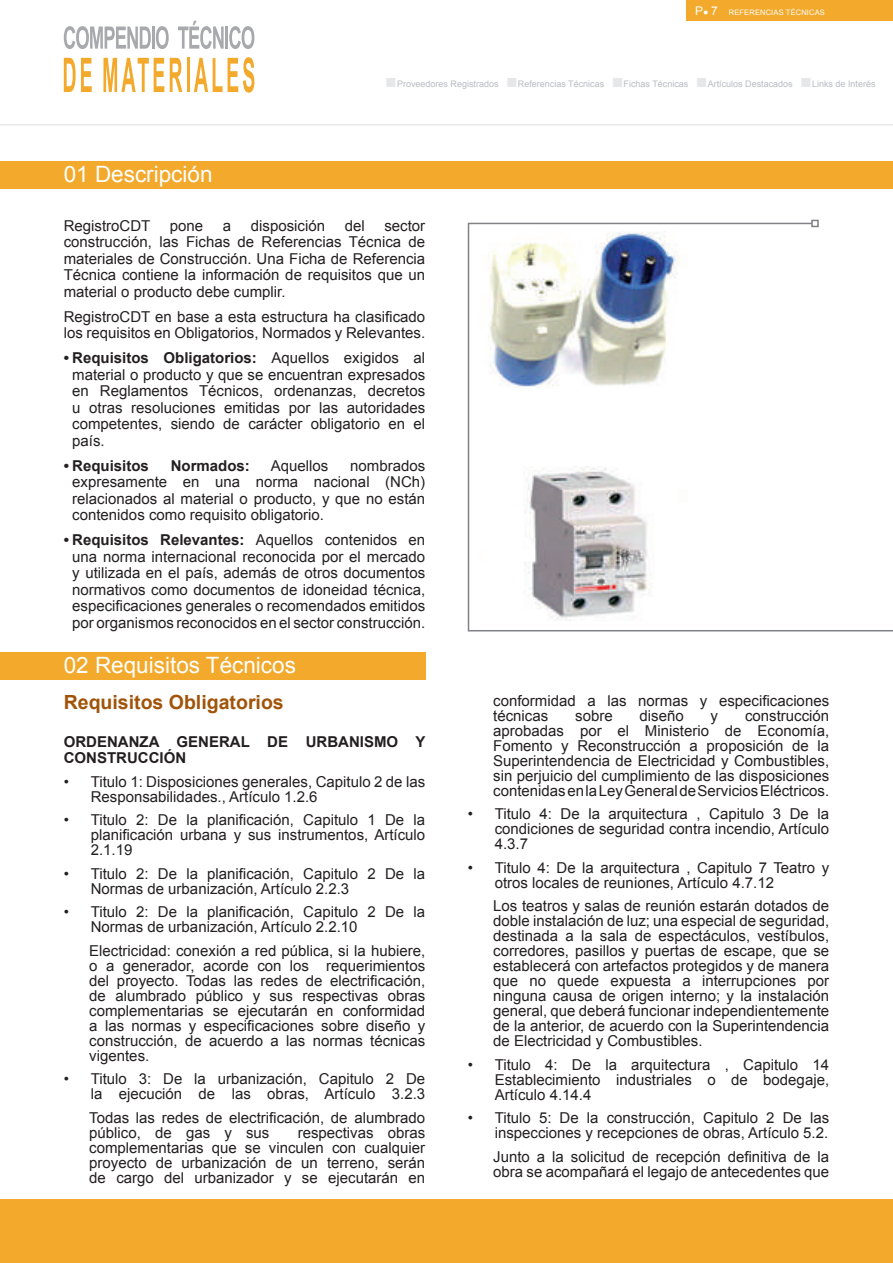
<style>
.page{position:relative;width:893px;height:1263px;background:#fff}
.page>*{position:absolute;margin:0;border:0;box-sizing:border-box;transform-origin:0 0}
.t1{font:22.5px "Arial";color:#fff}
.t2{font:700 19.5px "Arial";color:#a15409}
.t3{font:15px/15px "Arial";color:#231f20;text-align:justify}
.t4{font:700 15px "Arial";color:#231f20}
.t5{font:9px "Arial";color:#b9bcc3}
.t6{font:7.5px "Arial";letter-spacing:.02em;color:#fff}
.s1{font-size:12px}
.s2{font-size:9px}
.s3{font-size:19.5px;color:#e6e7e9}
.s4{font-weight:700}
</style>
<div class="page">
<div style="left:687px;top:0;width:206px;height:21px;background:#f2a92c"></div>
<svg style="left:64px;top:26px;width:105px;height:23px"></svg>
<svg style="left:178px;top:21px;width:76px;height:28px"></svg>
<svg style="left:64px;top:58px;width:28px;height:34px"></svg>
<svg style="left:103px;top:58px;width:61px;height:34px"></svg>
<svg style="left:170px;top:58px;width:12px;height:34px"></svg>
<hr style="left:187px;top:58px;width:3px;height:34px;background:#f2a92c">
<svg style="left:194px;top:57px;width:60px;height:36px"></svg>
<hr style="left:0;top:124px;width:893px;height:2px;background:#e6e7e9">
<div style="left:0;top:1199px;width:893px;height:64px;background:#f2a92c"></div>
<div style="left:0;top:162px;width:893px;height:27px;background:#f2a92c"></div>
<svg style="left:467px;top:222px;width:426px;height:410px"></svg>
<div style="left:811px;top:220px;width:8px;height:7px;border:2px solid #808285"></div>
<div style="left:0;top:652px;width:425px;height:28px;background:#f2a92c"></div>
<img style="left:476px;top:232px;width:211px;height:156px">
<img style="left:476px;top:466px;width:211px;height:157px">
<p class="t6" style="left:695px;top:7px;width:81px"><span class="s1">P</span><span class="s2">●</span> <span class="s1">7</span> REFERENCIAS</p>
<p class="t6" style="left:786px;top:7px;width:35px">TÉCNI CAS</p>
<p class="t5" style="left:385px;top:78px;width:492px"><span class="s3">■</span>Proveedores Registrados <span class="s3">■</span>Referencias Técnicas <span class="s3">■</span>Fichas Técnicas <span class="s3">■</span>Artículos Destacados <span class="s3">■</span>Links de I nterés</p>
<h1 class="t1" style="left:64px;top:160px;width:150px">01 Descripción</h1>
<p class="t3" style="left:64px;top:218px;width:88px">RegistroCDT</p>
<p class="t3" style="left:170px;top:218px;width:35px">pone</p>
<p class="t3" style="left:223px;top:218px;width:10px">a</p>
<p class="t3" style="left:251px;top:218px;width:76px">disposición</p>
<p class="t3" style="left:345px;top:218px;width:22px">del</p>
<p class="t3" style="left:64px;top:217px;width:363px;line-height:16.5px;text-indent:321px">sector construcción, las Fichas de Referencias Técnica de materiales de Construcción. Una Ficha de Referencia Técnica contiene la información de requisitos que un material o producto debe cumplir.</p>
<p class="t3" style="left:64px;top:308px;width:363px;line-height:16.5px">RegistroCDT en base a esta estructura ha clasificado los requisitos en Obligatorios, Normados y Relevantes.</p>
<p class="t3" style="left:72px;top:350px;width:354px;line-height:16.5px;text-indent:-9px"><span class="s4">• Requisitos Obligatorios:</span> Aquellos exigidos al material o producto y que se encuentran expresados en Reglamentos Técnicos, ordenanzas, decretos u otras resoluciones emitidas por las autoridades competentes, siendo de carácter obligatorio en el país.</p>
<p class="t4" style="left:64px;top:455px;width:87px">• Requisitos</p>
<p class="t4" style="left:171px;top:455px;width:81px">Normados:</p>
<p class="t3" style="left:271px;top:458px;width:59px">Aquellos</p>
<p class="t3" style="left:72px;top:457px;width:354px;line-height:16.5px;text-indent:278px">nombrados expresamente en una norma nacional (NCh) relacionados al material o producto, y que no están contenidos como requisito obligatorio.</p>
<p class="t3" style="left:64px;top:532px;width:363px;line-height:16.5px;text-align:center"><span class="s4">• Requisitos Relevantes:</span> Aquellos contenidos en una norma internacional reconocida por el mercado y utilizada en el país, además de otros documentos normativos como documentos de idoneidad técnica, especificaciones generales o recomendados emitidos por organismos reconocidos en el sector construcción.</p>
<h1 class="t1" style="left:64px;top:650px;width:234px">02 Requisitos Técnicos</h1>
<h2 class="t2" style="left:64px;top:689px;width:221px">Requisitos Obligatorios</h2>
<p class="t4" style="left:64px;top:731px;width:24px">Ordenanza</p>
<p class="t4" style="left:177px;top:731px;width:23px">General</p>
<p class="t4" style="left:267px;top:731px;width:11px">de</p>
<p class="t4" style="left:306px;top:731px;width:22px">Urbanismo</p>
<p class="t4" style="left:415px;top:731px;width:12px">y</p>
<p class="t4" style="left:64px;top:748px;width:22px">Construcción</p>
<p class="t3" style="left:91px;top:774px;width:336px;text-indent:-27px">• Titulo 1: Disposiciones generales, Capitulo 2 de las<br>Responsabilidades., Artículo 1.2.6</p>
<p class="t3" style="left:91px;top:812px;width:336px;text-indent:-27px">• Titulo 2: De la planificación, Capitulo 1 De la planificación urbana y sus instrumentos, Artículo 2.1.19</p>
<p class="t3" style="left:91px;top:866px;width:336px;text-indent:-27px">• Titulo 2: De la planificación, Capitulo 2 De la<br>Normas de urbanización, Artículo 2.2.3</p>
<p class="t3" style="left:91px;top:904px;width:336px;text-indent:-27px">• Titulo 2: De la planificación, Capitulo 2 De la<br>Normas de urbanización, Artículo 2.2.10</p>
<p class="t3" style="left:89px;top:943px;width:337px">Electricidad: conexión a red pública, si la hubiere, o a generador, acorde con los requerimientos del proyecto. Todas las redes de electrificación, de alumbrado público y sus respectivas obras complementarias se ejecutarán en conformidad a las normas y especificaciones sobre diseño y construcción, de acuerdo a las normas técnicas vigentes.</p>
<p class="t3" style="left:64px;top:1071px;width:363px;text-align:right">• Titulo 3: De la urbanización, Capitulo 2 De la ejecución de las obras, Artículo 3.2.3</p>
<p class="t3" style="left:89px;top:1110px;width:337px">Todas las redes de electrificación, de alumbrado público, de gas y sus</p>
<p class="t3" style="left:89px;top:1125px;width:337px;text-indent:208px">respectivas obras complementarias que se vinculen con cualquier proyecto de urbanización de un terreno, serán de cargo del urbanizador y se ejecutarán en</p>
<p class="t3" style="left:493px;top:693px;width:337px">conformidad a las normas y especificaciones técnicas</p>
<p class="t3" style="left:493px;top:708px;width:337px;text-indent:252px">construcción aprobadas por el Ministerio de Economía, Fomento y Reconstrucción a proposición de la Superintendencia de Electricidad y Combustibles, sin perjuicio del cumplimiento de las disposiciones contenidas en la Ley General de Servicios Eléctricos.</p>
<p class="t3" style="left:495px;top:806px;width:336px;text-indent:-27px">• Titulo 4: De la arquitectura , Capitulo 3 De la condiciones de seguridad contra incendio, Artículo 4.3.7</p>
<p class="t3" style="left:495px;top:860px;width:336px;text-indent:-27px">• Titulo 4: De la arquitectura , Capitulo 7 Teatro y otros locales de reuniones, Artículo 4.7.12</p>
<p class="t3" style="left:493px;top:898px;width:337px">Los teatros y salas de reunión estarán dotados de doble instalación de luz; una especial de seguridad, destinada a la sala de espectáculos, vestíbulos, corredores, pasillos y puertas de escape, que se establecerá con artefactos protegidos y de manera que no quede expuesta a interrupciones por ninguna causa de origen interno; y la instalación general, que deberá funcionar independientemente de la anterior, de acuerdo con la Superintendencia de Electricidad y Combustibles.</p>
<p class="t3" style="left:495px;top:1057px;width:336px;text-indent:-27px">• Titulo 4: De la arquitectura , Capitulo 14<br>Establecimiento industriales o de bodegaje, Artículo 4.14.4</p>
<p class="t3" style="left:468px;top:1110px;width:363px;text-align:right">• Titulo 5: De la construcción, Capitulo 2 De las inspecciones y recepciones de obras, Artículo 5.2.</p>
<p class="t3" style="left:493px;top:1149px;width:337px">Junto a la solicitud de recepción definitiva de la obra se acompañará el legajo de antecedentes que</p>
<p class="t3" style="left:575px;top:708px;width:39px">sobre</p>
<p class="t3" style="left:639px;top:708px;width:46px">diseño</p>
<p class="t3" style="left:711px;top:708px;width:9px">y</p>
</div>
